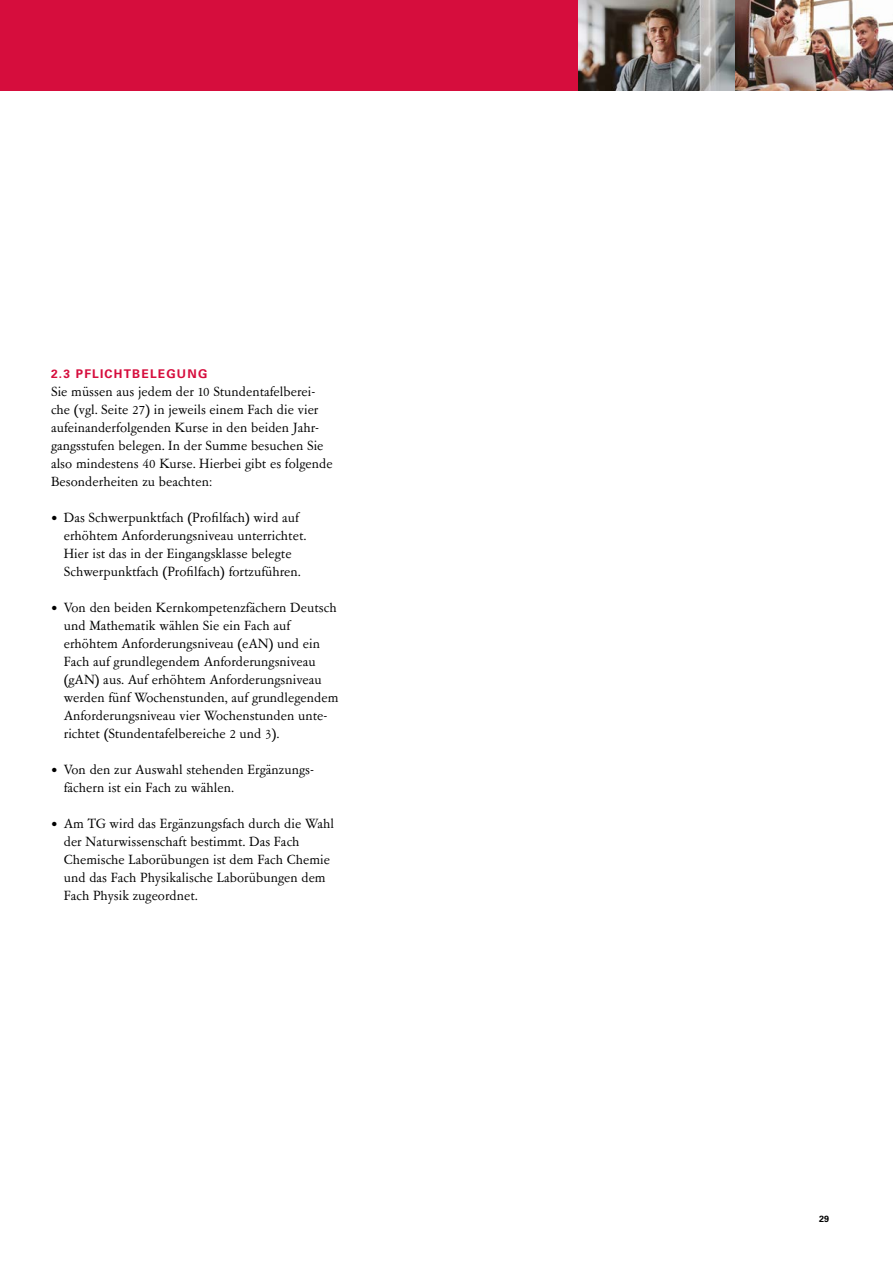
<style>
.page{position:relative;width:893px;height:1263px;background:#fff}
.page>*{position:absolute;margin:0;border:0;box-sizing:border-box;transform-origin:0 0}
.Copy{font:15px/18px "Garamont Amst SB";letter-spacing:.005em;color:#000}
.INH_Subhead_1_ROT_als_H3{font:700 12px "Univers LT Std";letter-spacing:.1em;color:#d60d3d}
.t1{font:700 9px "Univers LT Std";color:#000}
</style>
<div class="page">
<div style="left:0;top:0;width:893px;height:90px;background:#d60d3d"></div>
<img style="left:578px;top:0;width:315px;height:90px">
<h3 class="INH_Subhead_1_ROT_als_H3" style="left:51px;top:367px;width:158px">2.3 PFLICHTBELEGUNG</h3>
<p class="Copy" style="left:51px;top:383px;width:283px">Sie müssen aus jedem der 10 Stundentafelberei&shy;che (vgl. Seite 27) in jeweils einem Fach die vier aufeinanderfolgenden Kurse in den beiden Jahr&shy;gangsstufen belegen. In der Summe besuchen Sie also mindestens 40 Kurse. Hierbei gibt es folgende Besonderheiten zu beachten:</p>
<p class="Copy" style="left:64px;top:509px;width:244px;text-indent:-13px">• Das Schwerpunktfach (Profilfach) wird auf erhöhtem Anforderungsniveau unterrichtet.<br>Hier ist das in der Eingangsklasse belegte Schwerpunktfach (Profilfach) fortzuführen.</p>
<p class="Copy" style="left:64px;top:599px;width:276px;text-indent:-13px">• Von den beiden Kernkompetenzfächern Deutsch und Mathematik wählen Sie ein Fach auf erhöhtem Anforderungsniveau (eAN) und ein Fach auf grundlegendem Anforderungsniveau (gAN) aus. Auf erhöhtem Anforderungsniveau werden fünf Wochenstunden, auf grundlegendem Anforderungsniveau vier Wochenstunden unte&shy;richtet (Stundentafelbereiche 2 und 3).</p>
<p class="Copy" style="left:64px;top:761px;width:251px;text-indent:-13px">• Von den zur Auswahl stehenden Ergänzungs&shy;fächern ist ein Fach zu wählen.</p>
<p class="Copy" style="left:64px;top:815px;width:272px;text-indent:-13px">• Am TG wird das Ergänzungsfach durch die Wahl der Naturwissenschaft bestimmt. Das Fach Chemische Laborübungen ist dem Fach Chemie und das Fach Physikalische Laborübungen dem Fach Physik zugeordnet.</p>
<p class="t1" style="left:819px;top:1214px;width:12px">29</p>
</div>
